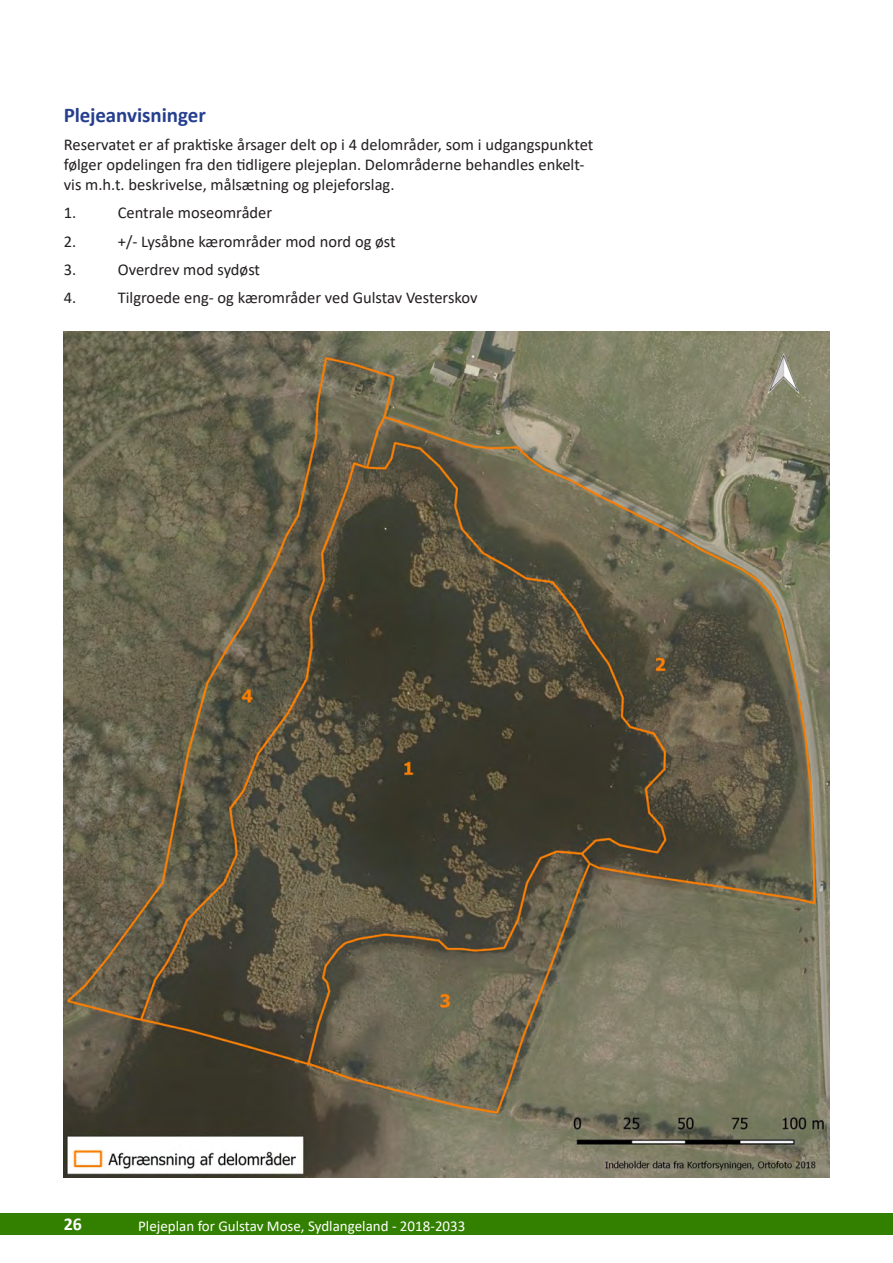
<style>
.page{position:relative;width:893px;height:1263px;background:#fff}
.page>*{position:absolute;margin:0;border:0;box-sizing:border-box;transform-origin:0 0}
.t1{font:700 21px "Calibri";letter-spacing:-.005em;color:#253f8e}
.t2{font:700 18px "Calibri";color:#fff}
.t3{font:16.5px/19.8px "Calibri";color:#231f20}
.t4{font:15px "Calibri";color:#fff}
</style>
<div class="page">
<div style="left:0;top:1213px;width:893px;height:22px;background:#338000"></div>
<img style="left:64px;top:332px;width:765px;height:846px">
<p class="t1" style="left:64px;top:100px;width:144px">Plejeanvisninger</p>
<p class="t3" style="left:64px;top:135px;width:531px">Reservatet er af praktiske årsager delt op i 4 delområder, som i udgangspunktet følger opdelingen fra den tidligere plejeplan. Delområderne behandles enkelt&shy;vis m.h.t. beskrivelse, målsætning og plejeforslag.</p>
<p class="t3" style="left:64px;top:202px;width:14px">1.</p>
<p class="t3" style="left:118px;top:202px;width:156px">Centrale moseområder</p>
<p class="t3" style="left:64px;top:231px;width:14px">2.</p>
<p class="t3" style="left:118px;top:231px;width:279px">+/- Lysåbne kærområder mod nord og øst</p>
<p class="t3" style="left:64px;top:259px;width:14px">3.</p>
<p class="t3" style="left:118px;top:259px;width:144px">Overdrev mod sydøst</p>
<p class="t3" style="left:64px;top:287px;width:14px">4.</p>
<p class="t3" style="left:118px;top:287px;width:361px">Tilgroede eng- og kærområder ved Gulstav Vesterskov</p>
<p class="t2" style="left:64px;top:1212px;width:20px">26</p>
<p class="t4" style="left:138px;top:1215px;width:329px">Plejeplan for Gulstav Mose, Sydlangeland - 2018-2033</p>
</div>
